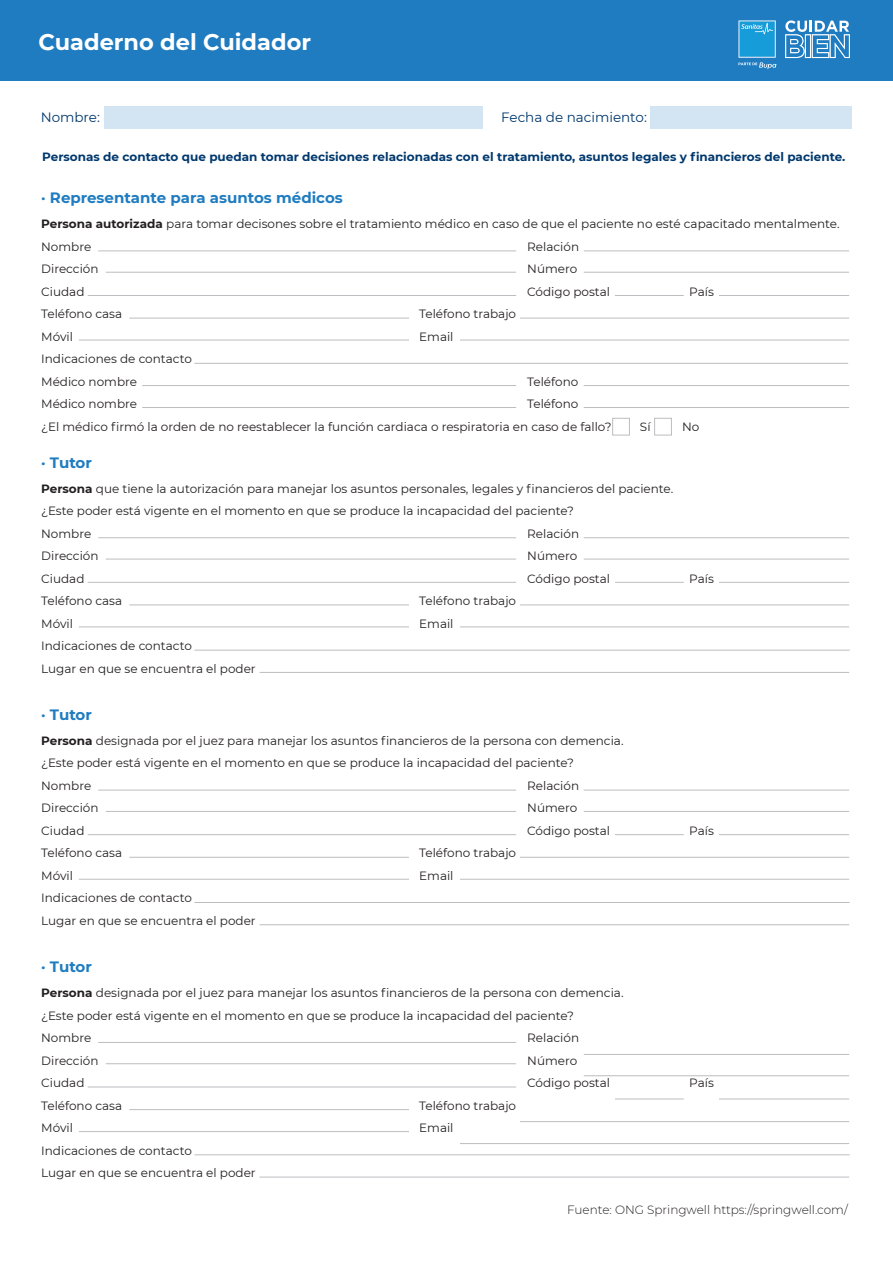
<style>
.page{position:relative;width:893px;height:1263px;background:#fff}
.page>*{position:absolute;margin:0;border:0;box-sizing:border-box;transform-origin:0 0}
.t1{font:700 22.5px "Montserrat";color:#fff}
.t2{font:700 15px "Montserrat";color:#1f7cc0}
.t3{font:13.5px "Montserrat";color:#00386d}
.t4{font:12px/22.5px "Montserrat";color:#231f20}
.t5{font:700 12px "Montserrat";color:#00386d}
.t6{font:300 12px "Montserrat";color:#231f20}
.s1{font-weight:700}
</style>
<div class="page">
<div style="left:0;top:0;width:893px;height:81px;background:#1f7cc0"></div>
<svg style="left:785px;top:20px;width:65px;height:38px"></svg>
<svg style="left:738px;top:20px;width:38px;height:49px"></svg>
<div style="left:105px;top:107px;width:378px;height:22px;background:#d3e5f2"></div>
<div style="left:651px;top:107px;width:201px;height:22px;background:#d3e5f2"></div>
<hr style="left:98px;top:251px;width:418px;height:1px;background:#bcbdc0">
<hr style="left:584px;top:251px;width:265px;height:1px;background:#bcbdc0">
<hr style="left:106px;top:272px;width:410px;height:1px;background:#bcbdc0">
<hr style="left:88px;top:295px;width:428px;height:1px;background:#bcbdc0">
<hr style="left:584px;top:272px;width:265px;height:1px;background:#bcbdc0">
<hr style="left:142px;top:385px;width:374px;height:1px;background:#bcbdc0">
<hr style="left:584px;top:385px;width:265px;height:1px;background:#bcbdc0">
<hr style="left:142px;top:407px;width:374px;height:1px;background:#bcbdc0">
<hr style="left:584px;top:407px;width:265px;height:1px;background:#bcbdc0">
<hr style="left:719px;top:295px;width:130px;height:1px;background:#bcbdc0">
<hr style="left:129px;top:318px;width:280px;height:1px;background:#bcbdc0">
<hr style="left:520px;top:318px;width:329px;height:1px;background:#bcbdc0">
<hr style="left:79px;top:340px;width:330px;height:1px;background:#bcbdc0">
<hr style="left:194px;top:363px;width:654px;height:1px;background:#bcbdc0">
<hr style="left:460px;top:340px;width:389px;height:1px;background:#bcbdc0">
<hr style="left:615px;top:295px;width:69px;height:1px;background:#bcbdc0">
<div style="left:612px;top:418px;width:18px;height:17px;border:1px solid #bcbdc0"></div>
<div style="left:654px;top:418px;width:18px;height:17px;border:1px solid #bcbdc0"></div>
<hr style="left:98px;top:537px;width:418px;height:1px;background:#bcbdc0">
<hr style="left:584px;top:537px;width:265px;height:1px;background:#bcbdc0">
<hr style="left:106px;top:559px;width:410px;height:1px;background:#bcbdc0">
<hr style="left:88px;top:582px;width:428px;height:1px;background:#bcbdc0">
<hr style="left:584px;top:559px;width:265px;height:1px;background:#bcbdc0">
<hr style="left:260px;top:672px;width:589px;height:1px;background:#bcbdc0">
<hr style="left:719px;top:582px;width:130px;height:1px;background:#bcbdc0">
<hr style="left:129px;top:604px;width:280px;height:1px;background:#bcbdc0">
<hr style="left:520px;top:604px;width:329px;height:1px;background:#bcbdc0">
<hr style="left:79px;top:626px;width:330px;height:1px;background:#bcbdc0">
<hr style="left:194px;top:650px;width:656px;height:1px;background:#bcbdc0">
<hr style="left:460px;top:626px;width:389px;height:1px;background:#bcbdc0">
<hr style="left:615px;top:582px;width:69px;height:1px;background:#bcbdc0">
<hr style="left:98px;top:790px;width:418px;height:1px;background:#bcbdc0">
<hr style="left:584px;top:790px;width:265px;height:1px;background:#bcbdc0">
<hr style="left:106px;top:811px;width:410px;height:1px;background:#bcbdc0">
<hr style="left:88px;top:834px;width:428px;height:1px;background:#bcbdc0">
<hr style="left:584px;top:811px;width:265px;height:1px;background:#bcbdc0">
<hr style="left:260px;top:924px;width:589px;height:1px;background:#bcbdc0">
<hr style="left:719px;top:834px;width:130px;height:1px;background:#bcbdc0">
<hr style="left:129px;top:857px;width:280px;height:1px;background:#bcbdc0">
<hr style="left:520px;top:857px;width:329px;height:1px;background:#bcbdc0">
<hr style="left:79px;top:879px;width:330px;height:1px;background:#bcbdc0">
<hr style="left:194px;top:902px;width:656px;height:1px;background:#bcbdc0">
<hr style="left:460px;top:879px;width:389px;height:1px;background:#bcbdc0">
<hr style="left:615px;top:834px;width:69px;height:1px;background:#bcbdc0">
<hr style="left:584px;top:1054px;width:265px;height:1px;background:#bcbdc0">
<hr style="left:584px;top:1075px;width:265px;height:1px;background:#bcbdc0">
<hr style="left:719px;top:1098px;width:130px;height:1px;background:#bcbdc0">
<hr style="left:520px;top:1121px;width:329px;height:1px;background:#bcbdc0">
<hr style="left:98px;top:1042px;width:418px;height:1px;background:#bcbdc0">
<hr style="left:106px;top:1063px;width:410px;height:1px;background:#bcbdc0">
<hr style="left:88px;top:1086px;width:428px;height:1px;background:#bcbdc0">
<hr style="left:260px;top:1177px;width:589px;height:1px;background:#bcbdc0">
<hr style="left:129px;top:1109px;width:280px;height:1px;background:#bcbdc0">
<hr style="left:79px;top:1131px;width:330px;height:1px;background:#bcbdc0">
<hr style="left:194px;top:1154px;width:656px;height:1px;background:#bcbdc0">
<hr style="left:460px;top:1143px;width:389px;height:1px;background:#bcbdc0">
<hr style="left:615px;top:1098px;width:69px;height:1px;background:#bcbdc0">
<h1 class="t1" style="left:38px;top:26px;width:274px">Cuaderno del Cuidador</h1>
<p class="t3" style="left:41px;top:108px;width:61px">Nombre:</p>
<p class="t3" style="left:501px;top:108px;width:147px">Fecha de nacimiento:</p>
<p class="t5" style="left:42px;top:148px;width:805px">Personas de contacto que puedan tomar decisiones relacionadas con el tratamiento, asuntos legales y financieros del paciente.</p>
<p class="t2" style="left:41px;top:187px;width:303px">· Representante para asuntos médicos</p>
<p class="t4" style="left:41px;top:212px;width:800px"><span class="s1">Persona autorizada</span> para tomar decisones sobre el tratamiento médico en caso de que el paciente no esté capacitado mentalmente.<br>Nombre</p>
<p class="t4" style="left:527px;top:235px;width:53px">Relación</p>
<p class="t4" style="left:41px;top:257px;width:59px">Dirección</p>
<p class="t4" style="left:527px;top:257px;width:52px">Número</p>
<p class="t4" style="left:41px;top:280px;width:45px">Ciudad</p>
<p class="t4" style="left:527px;top:280px;width:84px">Código postal</p>
<p class="t4" style="left:689px;top:280px;width:26px">País</p>
<p class="t4" style="left:41px;top:302px;width:83px">Teléfono casa</p>
<p class="t4" style="left:419px;top:302px;width:98px">Teléfono trabajo</p>
<p class="t4" style="left:41px;top:325px;width:33px">Móvil</p>
<p class="t4" style="left:419px;top:325px;width:36px">Email</p>
<p class="t4" style="left:41px;top:347px;width:152px">Indicaciones de contacto<br>Médico nombre</p>
<p class="t4" style="left:527px;top:370px;width:53px">Teléfono</p>
<p class="t4" style="left:41px;top:392px;width:572px;text-indent:486px">Teléfono<br>¿El médico firmó la orden de no reestablecer la función cardiaca o respiratoria en caso de fallo?</p>
<p class="t4" style="left:41px;top:392px;width:97px">Médico nombre</p>
<p class="t4" style="left:640px;top:415px;width:12px">Sí</p>
<p class="t4" style="left:682px;top:415px;width:19px">No</p>
<p class="t2" style="left:41px;top:451px;width:52px">· Tutor</p>
<p class="t4" style="left:41px;top:477px;width:634px"><span class="s1">Persona</span> que tiene la autorización para manejar los asuntos personales, legales y financieros del paciente. ¿Este poder está vigente en el momento en que se produce la incapacidad del paciente?<br>Nombre</p>
<p class="t4" style="left:527px;top:522px;width:53px">Relación</p>
<p class="t4" style="left:41px;top:544px;width:59px">Dirección</p>
<p class="t4" style="left:527px;top:544px;width:52px">Número</p>
<p class="t4" style="left:41px;top:567px;width:45px">Ciudad</p>
<p class="t4" style="left:527px;top:567px;width:84px">Código postal</p>
<p class="t4" style="left:689px;top:567px;width:26px">País</p>
<p class="t4" style="left:41px;top:589px;width:83px">Teléfono casa</p>
<p class="t4" style="left:419px;top:589px;width:98px">Teléfono trabajo</p>
<p class="t4" style="left:41px;top:612px;width:33px">Móvil</p>
<p class="t4" style="left:419px;top:612px;width:36px">Email</p>
<p class="t4" style="left:41px;top:634px;width:216px">Indicaciones de contacto<br>Lugar en que se encuentra el poder</p>
<p class="t2" style="left:41px;top:704px;width:52px">· Tutor</p>
<p class="t4" style="left:41px;top:729px;width:584px"><span class="s1">Persona</span> designada por el juez para manejar los asuntos financieros de la persona con demencia. ¿Este poder está vigente en el momento en que se produce la incapacidad del paciente?<br>Nombre</p>
<p class="t4" style="left:527px;top:774px;width:53px">Relación</p>
<p class="t4" style="left:41px;top:796px;width:59px">Dirección</p>
<p class="t4" style="left:527px;top:796px;width:52px">Número</p>
<p class="t4" style="left:41px;top:819px;width:45px">Ciudad</p>
<p class="t4" style="left:527px;top:819px;width:84px">Código postal</p>
<p class="t4" style="left:689px;top:819px;width:26px">País</p>
<p class="t4" style="left:41px;top:841px;width:83px">Teléfono casa</p>
<p class="t4" style="left:419px;top:841px;width:98px">Teléfono trabajo</p>
<p class="t4" style="left:41px;top:864px;width:33px">Móvil</p>
<p class="t4" style="left:419px;top:864px;width:36px">Email</p>
<p class="t4" style="left:41px;top:886px;width:216px">Indicaciones de contacto<br>Lugar en que se encuentra el poder</p>
<p class="t2" style="left:41px;top:956px;width:52px">· Tutor</p>
<p class="t4" style="left:41px;top:981px;width:584px"><span class="s1">Persona</span> designada por el juez para manejar los asuntos financieros de la persona con demencia. ¿Este poder está vigente en el momento en que se produce la incapacidad del paciente?<br>Nombre</p>
<p class="t4" style="left:527px;top:1026px;width:53px">Relación</p>
<p class="t4" style="left:41px;top:1049px;width:59px">Dirección</p>
<p class="t4" style="left:527px;top:1049px;width:52px">Número</p>
<p class="t4" style="left:41px;top:1071px;width:45px">Ciudad</p>
<p class="t4" style="left:527px;top:1071px;width:84px">Código postal</p>
<p class="t4" style="left:689px;top:1071px;width:26px">País</p>
<p class="t4" style="left:41px;top:1094px;width:83px">Teléfono casa</p>
<p class="t4" style="left:419px;top:1094px;width:98px">Teléfono trabajo</p>
<p class="t4" style="left:41px;top:1116px;width:33px">Móvil</p>
<p class="t4" style="left:419px;top:1116px;width:36px">Email</p>
<p class="t4" style="left:41px;top:1139px;width:216px">Indicaciones de contacto<br>Lugar en que se encuentra el poder</p>
<p class="t6" style="left:567px;top:1202px;width:282px">Fuente: ONG Springwell https://springwell.com/</p>
</div>
